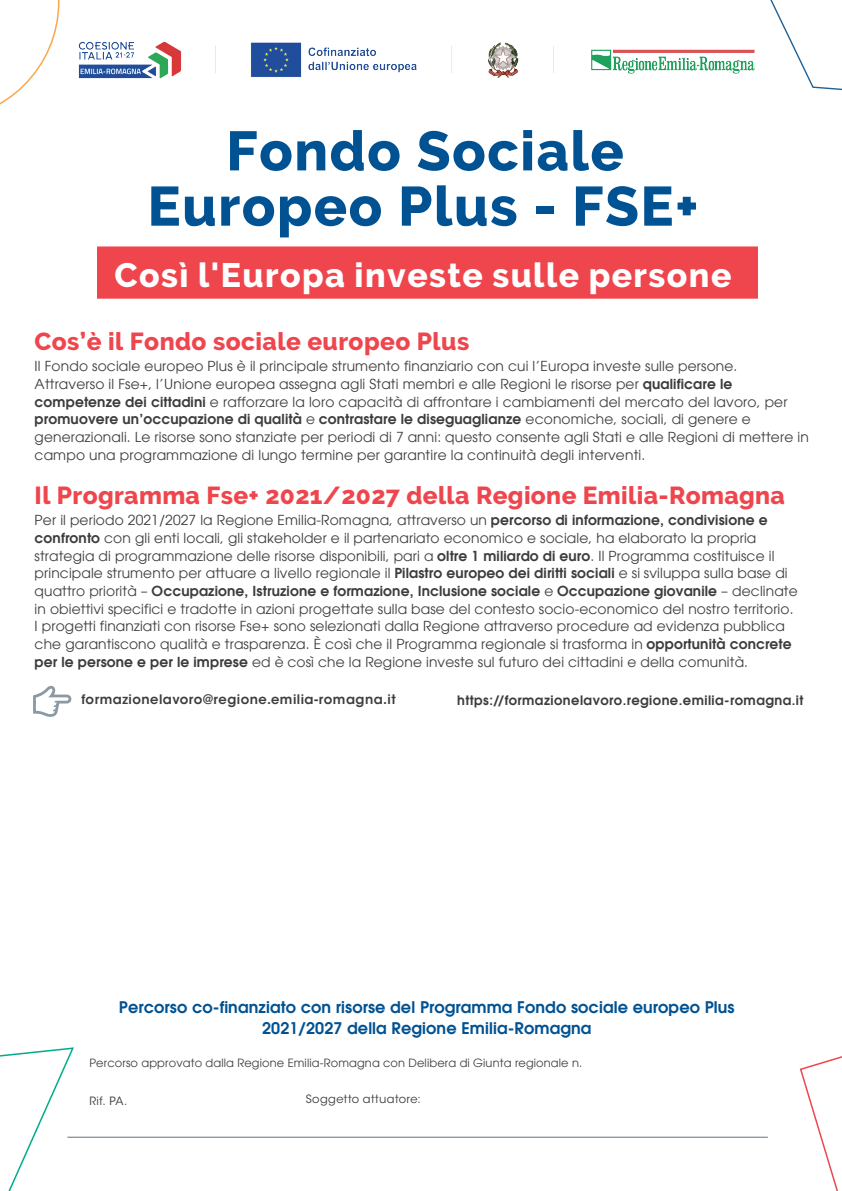
<style>
.page{position:relative;width:842px;height:1191px;background:#fff}
.page>*{position:absolute;margin:0;border:0;box-sizing:border-box;transform-origin:0 0}
.t1{font:800 55.3px/55.3px "Raleway";letter-spacing:.025em;color:#005293;text-align:center}
.t2{font:800 33.8px "Raleway";letter-spacing:.045em;color:#fff}
.t3{font:800 24.6px "Raleway";letter-spacing:.015em;color:#ef464e}
.t4{font:700 16.1px/20.5px "Avant Garde LT Book";letter-spacing:.005em;color:#005293;text-align:center}
.t5{font:13.8px/17.7px "Avant Garde LT";letter-spacing:.01em;color:#3c3c3b}
.t6{font:600 13px "Avant Garde LT";letter-spacing:.035em;color:#3c3c3b}
.t7{font:600 13px "ITC Avant Garde Std";letter-spacing:.035em;color:#3c3c3b}
.t8{font:11.4px "Avant Garde LT Book";letter-spacing:.015em;color:#3c3c3b}
.t9{font:11.4px "ITC Avant Garde Std";letter-spacing:.035em;color:#3c3c3b}
.s1{font-weight:600}
</style>
<div class="page">
<svg style="left:33px;top:685px;width:38px;height:32px"></svg>
<img style="left:78px;top:41px;width:677px;height:38px">
<div style="left:97px;top:246px;width:661px;height:53px;background:#ef464e"></div>
<svg style="left:770px;top:0;width:72px;height:91px"></svg>
<svg style="left:0;top:1px;width:59px;height:104px"></svg>
<hr style="left:67px;top:1136px;width:701px;height:2px;background:#8a99a4">
<svg style="left:799px;top:1056px;width:43px;height:135px"></svg>
<svg style="left:0;top:1047px;width:75px;height:144px"></svg>
<h1 class="t1" style="left:148px;top:124px;width:552px">Fondo Sociale<br>Europeo Plus - FSE+</h1>
<h2 class="t2" style="left:115px;top:256px;width:618px">Così l'Europa investe sulle persone</h2>
<h3 class="t3" style="left:35px;top:327px;width:436px">Cos’è il Fondo sociale europeo Plus</h3>
<p class="t5" style="left:35px;top:357px;width:776px">Il Fondo sociale europeo Plus è il principale strumento finanziario con cui l’Europa investe sulle persone.<br>Attraverso il Fse+, l’Unione europea assegna agli Stati membri e alle Regioni le risorse per <span class="s1">qualificare le competenze dei cittadini</span> e rafforzare la loro capacità di affrontare i cambiamenti del mercato del lavoro, per <span class="s1">promuovere un’occupazione di qualità</span> e <span class="s1">contrastare le diseguaglianze</span> economiche, sociali, di genere e generazionali. Le risorse sono stanziate per periodi di 7 anni: questo consente agli Stati e alle Regioni di mettere in campo una programmazione di lungo termine per garantire la continuità degli interventi.</p>
<h3 class="t3" style="left:35px;top:482px;width:752px">Il Programma Fse+ 2021/2027 della Regione Emilia-Romagna</h3>
<p class="t5" style="left:35px;top:511px;width:765px">Per il periodo 2021/2027 la Regione Emilia-Romagna, attraverso un <span class="s1">percorso di informazione, condivisione e confronto</span> con gli enti locali, gli stakeholder e il partenariato economico e sociale, ha elaborato la propria strategia di programmazione delle risorse disponibili, pari a <span class="s1">oltre 1 miliardo di euro</span>. Il Programma costituisce il principale strumento per attuare a livello regionale il <span class="s1">Pilastro europeo dei diritti sociali</span> e si sviluppa sulla base di quattro priorità – <span class="s1">Occupazione, Istruzione e formazione, Inclusione sociale</span> e <span class="s1">Occupazione giovanile</span> – declinate in obiettivi specifici e tradotte in azioni progettate sulla base del contesto socio-economico del nostro territorio.<br>I progetti finanziati con risorse Fse+ sono selezionati dalla Regione attraverso procedure ad evidenza pubblica che garantiscono qualità e trasparenza. È così che il Programma regionale si trasforma in <span class="s1">opportunità concrete per le persone e per le imprese</span> ed è così che la Regione investe sul futuro dei cittadini e della comunità.</p>
<p class="t7" style="left:81px;top:691px;width:316px">formazionelavoro@regione.emilia-romagna.it</p>
<p class="t6" style="left:457px;top:691px;width:348px">https://formazionelavoro.regione.emilia-romagna.it</p>
<p class="t4" style="left:119px;top:996px;width:617px">Percorso co-finanziato con risorse del Programma Fondo sociale europeo Plus<br>2021/2027 della Regione Emilia-Romagna</p>
<p class="t8" style="left:89px;top:1056px;width:494px">Percorso approvato dalla Regione Emilia-Romagna con Delibera di Giunta regionale n.</p>
<p class="t9" style="left:89px;top:1093px;width:40px">Rif. PA.</p>
<p class="t9" style="left:306px;top:1091px;width:117px">Soggetto attuatore:</p>
</div>
